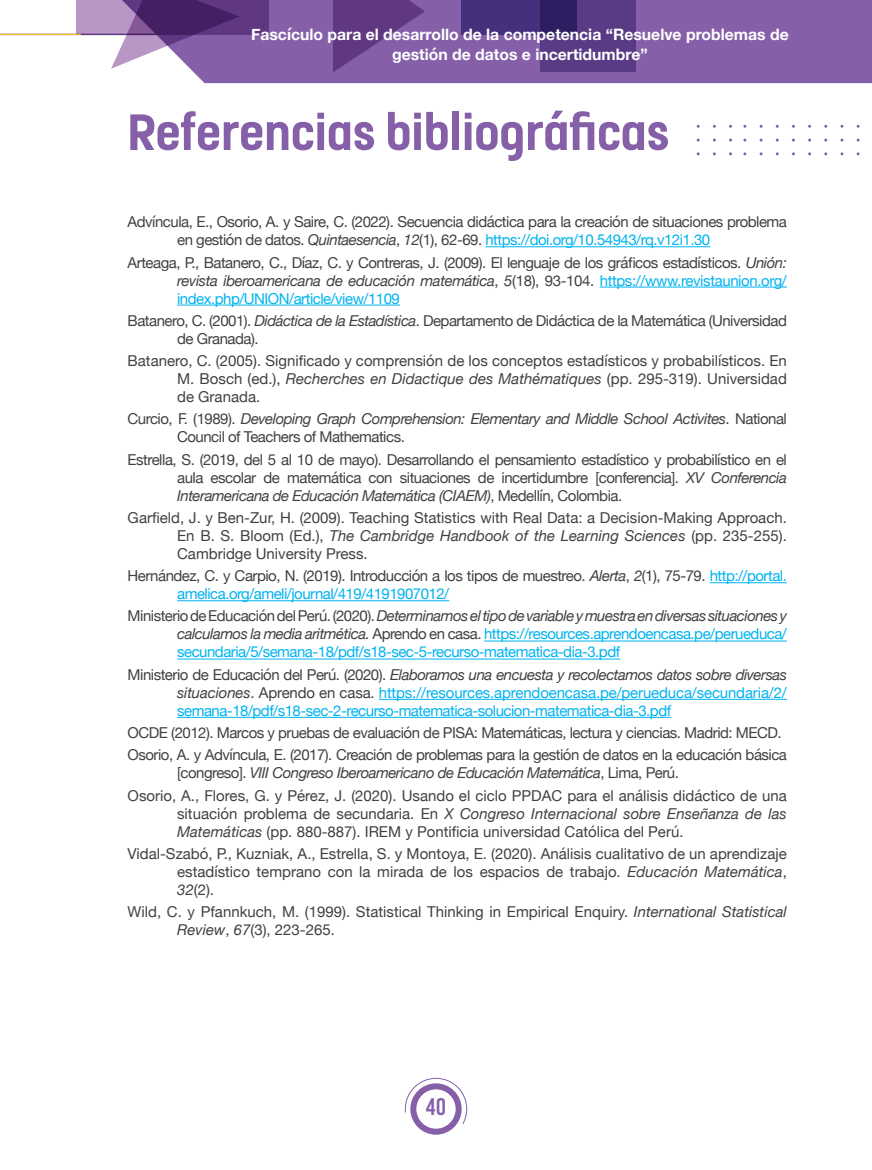
<style>
.page{position:relative;width:872px;height:1170px;background:#fff}
.page>*{position:absolute;margin:0;border:0;box-sizing:border-box;transform-origin:0 0}
.t1{font:700 57px "FS Dillon";color:#8560a9}
.t2{font:24px "Bebas Kai";color:#8560a9}
.t3{font:700 15.75px/19.5px "Helvetica Neue";color:#fff;text-align:center}
.t4{font:15px/18px "Helvetica Neue";letter-spacing:-.035em;color:#414042;text-align:justify}
.t5{font:15px/18px "Helvetica Neue";letter-spacing:-.035em;color:#00b3f0;text-align:justify}
.t6{font:15px/18px "Helvetica Neue";color:#414042}
.t7{font:italic 15px/18px "Helvetica Neue";letter-spacing:-.035em;color:#414042}
.s1{font-style:italic}
.s2{color:#00b3f0}
.s3{font-style:normal}
.s4{color:#414042}
.s5{font-style:italic;color:#414042}
</style>
<div class="page">
<div style="left:190px;top:0;width:682px;height:83px;background:#8560a9"></div>
<svg style="left:111px;top:35px;width:128px;height:34px"></svg>
<svg style="left:77px;top:0;width:192px;height:35px"></svg>
<div style="left:540px;top:0;width:95px;height:72px;background:#583b84"></div>
<svg style="left:461px;top:0;width:115px;height:35px;fill:#46307d"></svg>
<svg style="left:333px;top:0;width:92px;height:72px"></svg>
<hr style="left:485px;top:246px;width:225px;height:1px;background:#00b3f0">
<hr style="left:600px;top:287px;width:187px;height:1px;background:#00b3f0">
<hr style="left:177px;top:305px;width:223px;height:1px;background:#00b3f0">
<hr style="left:709px;top:582px;width:78px;height:1px;background:#00b3f0">
<hr style="left:177px;top:600px;width:272px;height:1px;background:#00b3f0">
<hr style="left:484px;top:640px;width:303px;height:1px;background:#00b3f0">
<hr style="left:177px;top:658px;width:443px;height:1px;background:#00b3f0">
<hr style="left:379px;top:699px;width:408px;height:1px;background:#00b3f0">
<hr style="left:177px;top:717px;width:494px;height:1px;background:#00b3f0">
<hr style="left:0;top:34px;width:81px;height:1px;background:#ffcb05">
<svg style="left:413px;top:1086px;width:45px;height:45px"></svg>
<div style="left:410px;top:1083px;width:51px;height:51px;border:6px solid #8560a9;border-radius:50%"></div>
<svg style="left:404px;top:1077px;width:63px;height:47px"></svg>
<p class="t3" style="left:251px;top:25px;width:539px">Fascículo para el desarrollo de la competencia “Resuelve problemas de gestión de datos e incertidumbre”</p>
<h1 class="t1" style="left:128px;top:91px;width:543px">Referencias bibliográficas</h1>
<p class="t4" style="left:177px;top:214px;width:611px;text-indent:-50px">Advíncula, E., Osorio, A. y Saire, C. (2022). Secuencia didáctica para la creación de situaciones problema en gestión de datos. <span class="s1">Quintaesencia</span>, <span class="s1">12</span>(1), 62-69. <span class="s2">https://doi.org/10.54943/rq.v12i1.30</span></p>
<p class="t4" style="left:177px;top:254px;width:611px;text-indent:-49px">Arteaga, P., Batanero, C., Díaz, C. y Contreras, J. (2009). El lenguaje de los gráficos estadísticos. <span class="s1">Unión: revista iberoamericana de educación matemática</span>, <span class="s1">5</span>(18), 93-104. <span class="s2">https://www.revistaunion.org/ index.php/UNION/article/view/1109</span></p>
<p class="t4" style="left:177px;top:312px;width:611px;text-indent:-50px">Batanero, C. (2001). <span class="s1">Didáctica de la Estadística</span>. Departamento de Didáctica de la Matemática (Universidad de Granada).</p>
<p class="t4" style="left:177px;top:352px;width:611px;text-indent:-50px">Batanero, C. (2005). Significado y comprensión de los conceptos estadísticos y probabilísticos. En M. Bosch (ed.), <span class="s1">Recherches en Didactique des Mathématiques</span> (pp. 295-319). Universidad de Granada.</p>
<p class="t7" style="left:177px;top:411px;width:611px;text-indent:-50px"><span class="s3">Curcio, F. (1989).</span> Developing Graph Comprehension: Elementary and Middle School Activites<span class="s3">. National<br>Council of Teachers of Mathematics.</span></p>
<p class="t4" style="left:177px;top:451px;width:611px;text-indent:-50px">Estrella, S. (2019, del 5 al 10 de mayo). Desarrollando el pensamiento estadístico y probabilístico en el aula escolar de matemática con situaciones de incertidumbre [conferencia]. <span class="s1">XV Conferencia Interamericana de Educación Matemática (CIAEM)</span>, Medellín, Colombia.</p>
<p class="t4" style="left:177px;top:509px;width:611px;text-indent:-50px">Garfield, J. y Ben-Zur, H. (2009). Teaching Statistics with Real Data: a Decision-Making Approach.<br>En B. S. Bloom (Ed.), <span class="s1">The Cambridge Handbook of the Learning Sciences</span> (pp. 235-255).<br>Cambridge University Press.</p>
<p class="t4" style="left:177px;top:567px;width:611px;text-indent:-49px">Hernández, C. y Carpio, N. (2019). Introducción a los tipos de muestreo. <span class="s1">Alerta</span>, <span class="s1">2</span>(1), 75-79. <span class="s2">http://portal. amelica.org/ameli/journal/419/4191907012/</span></p>
<p class="t5" style="left:177px;top:608px;width:611px;text-indent:-50px"><span class="s4">Ministerio de Educación del Perú. (2020).</span> <span class="s5">Determinamos el tipo de variable y muestra en diversas situaciones y calculamos la media aritmética.</span> <span class="s4">Aprendo en casa.</span> https://resources.aprendoencasa.pe/perueduca/ secundaria/5/semana-18/pdf/s18-sec-5-recurso-matematica-dia-3.pdf</p>
<p class="t5" style="left:177px;top:666px;width:611px;text-indent:-50px"><span class="s4">Ministerio de Educación del Perú. (2020).</span> <span class="s5">Elaboramos una encuesta y recolectamos datos sobre diversas situaciones</span><span class="s4">. Aprendo en casa.</span> https://resources.aprendoencasa.pe/perueduca/secundaria/2/ semana-18/pdf/s18-sec-2-recurso-matematica-solucion-matematica-dia-3.pdf</p>
<p class="t4" style="left:128px;top:722px;width:661px;line-height:22.2px">OCDE (2012). Marcos y pruebas de evaluación de PISA: Matemáticas, lectura y ciencias. Madrid: MECD.<br>Osorio, A. y Advíncula, E. (2017). Creación de problemas para la gestión de datos en la educación básica</p>
<p class="t6" style="left:128px;top:762px;width:661px;line-height:22.2px;text-indent:50px">[congreso]. <span class="s1">VIII Congreso Iberoamericano de Educación Matemática</span>, Lima, Perú.<br>Osorio, A., Flores, G. y Pérez, J. (2020). Usando el ciclo PPDAC para el análisis didáctico de una</p>
<p class="t6" style="left:177px;top:805px;width:611px">situación problema de secundaria. En <span class="s1">X Congreso Internacional sobre Enseñanza de las<br>Matemáticas</span> (pp. 880-887). IREM y Pontificia universidad Católica del Perú.</p>
<p class="t4" style="left:177px;top:845px;width:611px;text-indent:-50px">Vidal-Szabó, P., Kuzniak, A., Estrella, S. y Montoya, E. (2020). Análisis cualitativo de un aprendizaje estadístico temprano con la mirada de los espacios de trabajo. <span class="s1">Educación Matemática</span>, <span class="s1">32</span>(2).</p>
<p class="t6" style="left:177px;top:903px;width:611px;text-indent:-50px">Wild, C. y Pfannkuch, M. (1999). Statistical Thinking in Empirical Enquiry. <span class="s1">International Statistical<br>Review</span>, <span class="s1">67</span>(3), 223-265.</p>
<h2 class="t2" style="left:426px;top:1093px;width:22px">40</h2>
</div>
